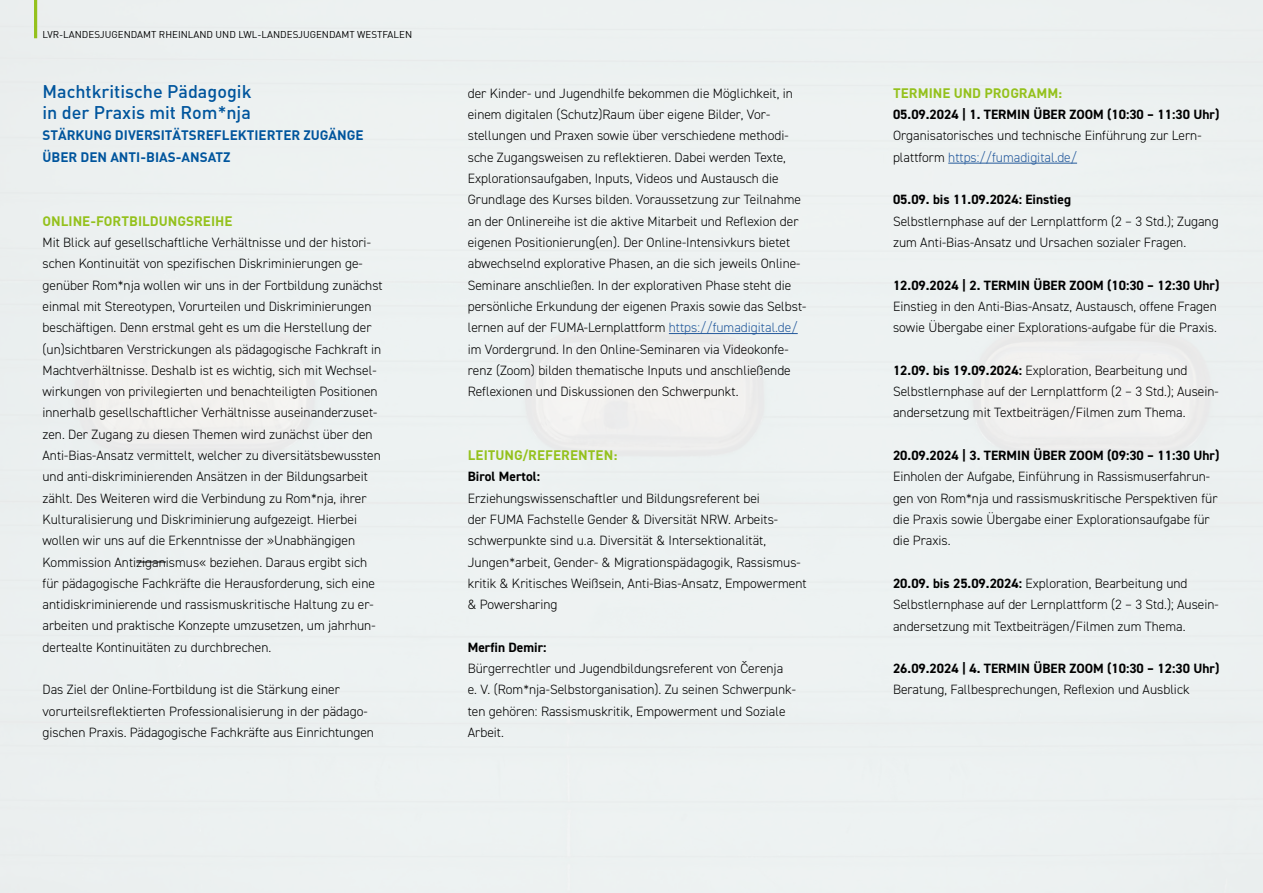
<style>
.page{position:relative;width:1263px;height:893px;background:#fff}
.page>*{position:absolute;margin:0;border:0;box-sizing:border-box;transform-origin:0 0}
.t1{font:500 18px/21.3px "DIN";color:#00559d}
.t2{font:300 13.5px/21.3px "DIN2014";color:#000}
.t3{font:700 13.5px "DIN2014";color:#000}
.t4{font:700 13.5px/21.3px "DIN";color:#00559d}
.t5{font:700 13.5px "DIN";color:#94c11c}
.t6{font:9.75px "DIN";color:#000}
.s1{color:#245a9c}
.s2{font-weight:700}
</style>
<div class="page">
<hr style="left:34px;top:0;width:3px;height:38px;background:#94c11c">
<hr style="left:136px;top:562px;width:30px;height:1px;background:#000">
<hr style="left:669px;top:333px;width:129px;height:1px;background:#245a9c">
<hr style="left:948px;top:163px;width:129px;height:1px;background:#245a9c">
<p class="t6" style="left:43px;top:29px;width:371px">LVR-LANDESJUGENDAMT RHEINLAND UND LWL-LANDESJUGENDAMT WESTFALEN</p>
<h1 class="t1" style="left:43px;top:80px;width:210px">Machtkritische Pädagogik in der Praxis mit Rom*nja</h1>
<p class="t4" style="left:43px;top:124px;width:322px">STÄRKUNG DIVERSITÄTSREFLEKTIERTER ZUGÄNGE<br>ÜBER DEN ANTI-BIAS-ANSATZ</p>
<p class="t5" style="left:43px;top:212px;width:191px">ONLINE-FORTBILDUNGSREIHE</p>
<p class="t2" style="left:43px;top:232px;width:342px">Mit Blick auf gesellschaftliche Verhältnisse und der histori&shy;schen Kontinuität von spezifischen Diskriminierungen ge&shy;genüber Rom*nja wollen wir uns in der Fortbildung zunächst einmal mit Stereotypen, Vorurteilen und Diskriminierungen beschäftigen. Denn erstmal geht es um die Herstellung der (un)sichtbaren Verstrickungen als pädagogische Fachkraft in Machtverhältnisse. Deshalb ist es wichtig, sich mit Wechsel&shy;wirkungen von privilegierten und benachteiligten Positionen innerhalb gesellschaftlicher Verhältnisse auseinanderzuset&shy;zen. Der Zugang zu diesen Themen wird zunächst über den Anti-Bias-Ansatz vermittelt, welcher zu diversitätsbewussten und anti-diskriminierenden Ansätzen in der Bildungsarbeit zählt. Des Weiteren wird die Verbindung zu Rom*nja, ihrer Kulturalisierung und Diskriminierung aufgezeigt. Hierbei wollen wir uns auf die Erkenntnisse der »Unabhängigen Kommission Antiziganismus« beziehen. Daraus ergibt sich für pädagogische Fachkräfte die Herausforderung, sich eine antidiskriminierende und rassismuskritische Haltung zu er&shy;arbeiten und praktische Konzepte umzusetzen, um jahrhun&shy;dertealte Kontinuitäten zu durchbrechen.</p>
<p class="t2" style="left:43px;top:679px;width:333px">Das Ziel der Online-Fortbildung ist die Stärkung einer vorurteilsreflektierten Professionalisierung in der pädago&shy;gischen Praxis. Pädagogische Fachkräfte aus Einrichtungen</p>
<p class="t2" style="left:468px;top:83px;width:340px">der Kinder- und Jugendhilfe bekommen die Möglichkeit, in einem digitalen (Schutz)Raum über eigene Bilder, Vor&shy;stellungen und Praxen sowie über verschiedene methodi&shy;sche Zugangsweisen zu reflektieren. Dabei werden Texte, Explorationsaufgaben, Inputs, Videos und Austausch die Grundlage des Kurses bilden. Voraussetzung zur Teilnahme an der Onlinereihe ist die aktive Mitarbeit und Reflexion der eigenen Positionierung(en). Der Online-Intensivkurs bietet abwechselnd explorative Phasen, an die sich jeweils Online-Seminare anschließen. In der explorativen Phase steht die persönliche Erkundung der eigenen Praxis sowie das Selbst&shy;lernen auf der FUMA-Lernplattform <span class="s1">https://fumadigital.de/ </span>im Vordergrund. In den Online-Seminaren via Videokonfe&shy;renz (Zoom) bilden thematische Inputs und anschließende Reflexionen und Diskussionen den Schwerpunkt.</p>
<p class="t5" style="left:468px;top:446px;width:151px">LEITUNG/REFERENTEN:</p>
<p class="t3" style="left:468px;top:468px;width:74px">Birol Mertol:</p>
<p class="t2" style="left:468px;top:487px;width:340px">Erziehungswissenschaftler und Bildungsreferent bei<br>der FUMA Fachstelle Gender &amp; Diversität NRW. Arbeits&shy;schwerpunkte sind u.a. Diversität &amp; Intersektionalität, Jungen*arbeit, Gender- &amp; Migrationspädagogik, Rassismus&shy;kritik &amp; Kritisches Weißsein, Anti-Bias-Ansatz, Empowerment &amp; Powersharing</p>
<p class="t3" style="left:468px;top:638px;width:80px">Merfin Demir:</p>
<p class="t2" style="left:468px;top:658px;width:330px">Bürgerrechtler und Jugendbildungsreferent von Čerenja<br>e. V. (Rom*nja-Selbstorganisation). Zu seinen Schwerpunk&shy;ten gehören: Rassismuskritik, Empowerment und Soziale Arbeit.</p>
<p class="t5" style="left:893px;top:84px;width:171px">TERMINE UND PROGRAMM:</p>
<p class="t3" style="left:893px;top:106px;width:328px">05.09.2024 | 1. TERMIN ÜBER ZOOM (10:30 – 11:30 Uhr)</p>
<p class="t2" style="left:893px;top:125px;width:310px">Organisatorisches und technische Einführung zur Lern&shy;plattform <span class="s1">https://fumadigital.de/</span></p>
<p class="t3" style="left:893px;top:191px;width:179px">05.09. bis 11.09.2024: Einstieg</p>
<p class="t2" style="left:893px;top:210px;width:327px">Selbstlernphase auf der Lernplattform (2 – 3 Std.); Zugang zum Anti-Bias-Ansatz und Ursachen sozialer Fragen.</p>
<p class="t3" style="left:893px;top:276px;width:328px">12.09.2024 | 2. TERMIN ÜBER ZOOM (10:30 – 12:30 Uhr)</p>
<p class="t2" style="left:893px;top:296px;width:325px">Einstieg in den Anti-Bias-Ansatz, Austausch, offene Fragen sowie Übergabe einer Explorations-aufgabe für die Praxis.</p>
<p class="t2" style="left:893px;top:360px;width:327px"><span class="s2">12.09. bis 19.09.2024:</span> Exploration, Bearbeitung und<br>Selbstlernphase auf der Lernplattform (2 – 3 Std.); Ausein&shy;andersetzung mit Textbeiträgen/Filmen zum Thema.</p>
<p class="t3" style="left:893px;top:446px;width:328px">20.09.2024 | 3. TERMIN ÜBER ZOOM (09:30 – 11:30 Uhr)</p>
<p class="t2" style="left:893px;top:466px;width:326px">Einholen der Aufgabe, Einführung in Rassismuserfahrun&shy;gen von Rom*nja und rassismuskritische Perspektiven für die Praxis sowie Übergabe einer Explorationsaufgabe für die Praxis.</p>
<p class="t2" style="left:893px;top:573px;width:327px"><span class="s2">20.09. bis 25.09.2024:</span> Exploration, Bearbeitung und<br>Selbstlernphase auf der Lernplattform (2 – 3 Std.); Ausein&shy;andersetzung mit Textbeiträgen/Filmen zum Thema.</p>
<p class="t3" style="left:893px;top:659px;width:328px">26.09.2024 | 4. TERMIN ÜBER ZOOM (10:30 – 12:30 Uhr)</p>
<p class="t2" style="left:893px;top:679px;width:298px">Beratung, Fallbesprechungen, Reflexion und Ausblick</p>
</div>
